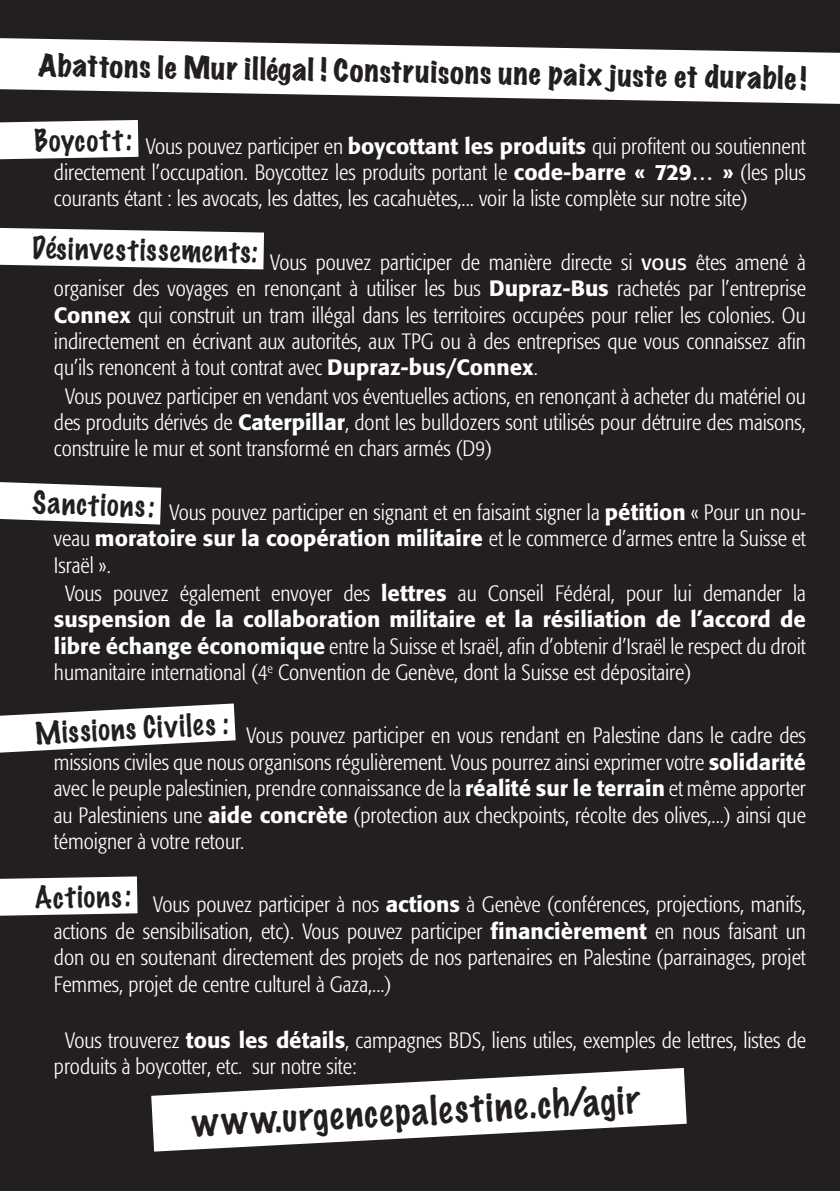
<style>
.page{position:relative;width:840px;height:1191px;background:#fff}
.page>*{position:absolute;margin:0;border:0;box-sizing:border-box;transform-origin:0 0}
.t1{font:100 36px "Marker Felt";color:#231f20}
.t2{font:100 28px "Marker Felt";color:#231f20}
.t3{font:expanded 28px "Marker Felt";color:#231f20}
.t4{font:300 condensed 22px/26.4px "Formata";color:#fff;text-align:justify}
.t5{font:500 22px "Formata";color:#fff}
.s1{font-weight:500;font-stretch:normal}
.s2{font-weight:400;font-stretch:normal}
</style>
<div class="page">
<div style="left:0;top:0;width:839px;height:1191px;background:#231f20"></div>
<svg style="left:0;top:228px;width:264px;height:41px;background:#e8e8e8"></svg>
<svg style="left:0;top:120px;width:138px;height:40px;background:#ededed"></svg>
<svg style="left:0;top:482px;width:161px;height:42px;background:#e3e3e3"></svg>
<svg style="left:0;top:703px;width:235px;height:50px"></svg>
<svg style="left:0;top:876px;width:137px;height:39px;background:#f2f2f2"></svg>
<svg style="left:151px;top:1068px;width:535px;height:83px;fill:#fff"></svg>
<svg style="left:0;top:38px;width:839px;height:66px;fill:#fff"></svg>
<p class="t3" style="left:39px;top:50px;width:769px;rotate:1deg">Abattons le Mur illégal ! Construisons une paix juste et durable !</p>
<p class="t2" style="left:34px;top:127px;width:100px;rotate:-1deg">Boycott :</p>
<p class="t4" style="left:54px;top:133px;width:753px;text-indent:92px">Vous pouvez participer en <span class="s1">boycottant les produits</span> qui profitent ou soutiennent directement l’occupation. Boycottez les produits portant le <span class="s1">code-barre « 729… »</span> (les plus courants étant : les avocats, les dattes, les cacahuètes,... voir la liste complète sur notre site)</p>
<p class="t2" style="left:32px;top:234px;width:227px;rotate:1deg">Désinvestissements:</p>
<p class="t4" style="left:270px;top:249px;width:537px">Vous pouvez participer de manière directe si <span class="s2">vous</span> êtes amené à</p>
<p class="t4" style="left:54px;top:276px;width:753px">organiser des voyages en renonçant à utiliser les bus <span class="s1">Dupraz-Bus</span> rachetés par l’entreprise</p>
<p class="t4" style="left:54px;top:302px;width:753px"><span class="s1">Connex</span> qui construit un tram illégal dans les territoires occupées pour relier les colonies. Ou</p>
<p class="t4" style="left:54px;top:328px;width:753px">indirectement en écrivant aux autorités, aux TPG ou à des entreprises que vous connaissez afin</p>
<p class="t4" style="left:54px;top:355px;width:485px">qu’ils renoncent à tout contrat avec <span class="s1">Dupraz-bus/Connex</span>.</p>
<p class="t4" style="left:65px;top:383px;width:741px">Vous pouvez participer en vendant vos éventuelles actions, en renonçant à acheter du matériel ou</p>
<p class="t4" style="left:54px;top:409px;width:753px">des produits dérivés de <span class="s1">Caterpillar</span>, dont les bulldozers sont utilisés pour détruire des maisons,</p>
<p class="t4" style="left:54px;top:436px;width:439px">construire le mur et sont transformé en chars armés (D9)</p>
<p class="t2" style="left:33px;top:488px;width:124px;rotate:2deg">Sanctions :</p>
<p class="t4" style="left:169px;top:499px;width:637px">Vous pouvez participer en signant et en faisaint signer la <span class="s1">pétition</span> « Pour un nou-</p>
<p class="t4" style="left:54px;top:525px;width:753px">veau <span class="s1">moratoire sur la coopération militaire</span> et le commerce d’armes entre la Suisse et</p>
<p class="t4" style="left:54px;top:552px;width:58px">Israël ».</p>
<p class="t4" style="left:65px;top:580px;width:741px">Vous pouvez également envoyer des <span class="s1">lettres</span> au Conseil Fédéral, pour lui demander la</p>
<p class="t5" style="left:54px;top:606px;width:753px">suspension de la collaboration militaire et la résiliation de l’accord de</p>
<p class="t4" style="left:54px;top:633px;width:753px"><span class="s1">libre échange économique</span> entre la Suisse et Israël, afin d’obtenir d’Israël le respect du droit</p>
<p class="t4" style="left:54px;top:659px;width:638px">humanitaire international (4<sup>e</sup> Convention de Genève, dont la Suisse est dépositaire)</p>
<p class="t2" style="left:34px;top:719px;width:196px;rotate:-3deg">Missions Civiles :</p>
<p class="t4" style="left:54px;top:723px;width:753px;text-indent:192px">Vous pouvez participer en vous rendant en Palestine dans le cadre des missions civiles que nous organisons régulièrement. Vous pourrez ainsi exprimer votre <span class="s1">solidarité </span>avec le peuple palestinien, prendre connaissance de la <span class="s1">réalité sur le terrain</span> et même apporter au Palestiniens une <span class="s1">aide concrète</span> (protection aux checkpoints, récolte des olives,...) ainsi que témoigner à votre retour.</p>
<p class="t2" style="left:34px;top:883px;width:98px;rotate:-1deg">Actions :</p>
<p class="t4" style="left:54px;top:892px;width:753px;text-indent:99px">Vous pouvez participer à nos <span class="s1">actions</span> à Genève (conférences, projections, manifs, actions de sensibilisation, etc). Vous pouvez participer <span class="s1">financièrement</span> en nous faisant un don ou en soutenant directement des projets de nos partenaires en Palestine (parrainages, projet Femmes, projet de centre culturel à Gaza,...)</p>
<p class="t4" style="left:54px;top:1027px;width:753px;text-indent:11px">Vous trouverez <span class="s1">tous les détails</span>, campagnes BDS, liens utiles, exemples de lettres, listes de produits à boycotter, etc. sur notre site:</p>
<h1 class="t1" style="left:192px;top:1104px;width:448px;rotate:-3deg">www.urgencepalestine.ch/agir</h1>
</div>
